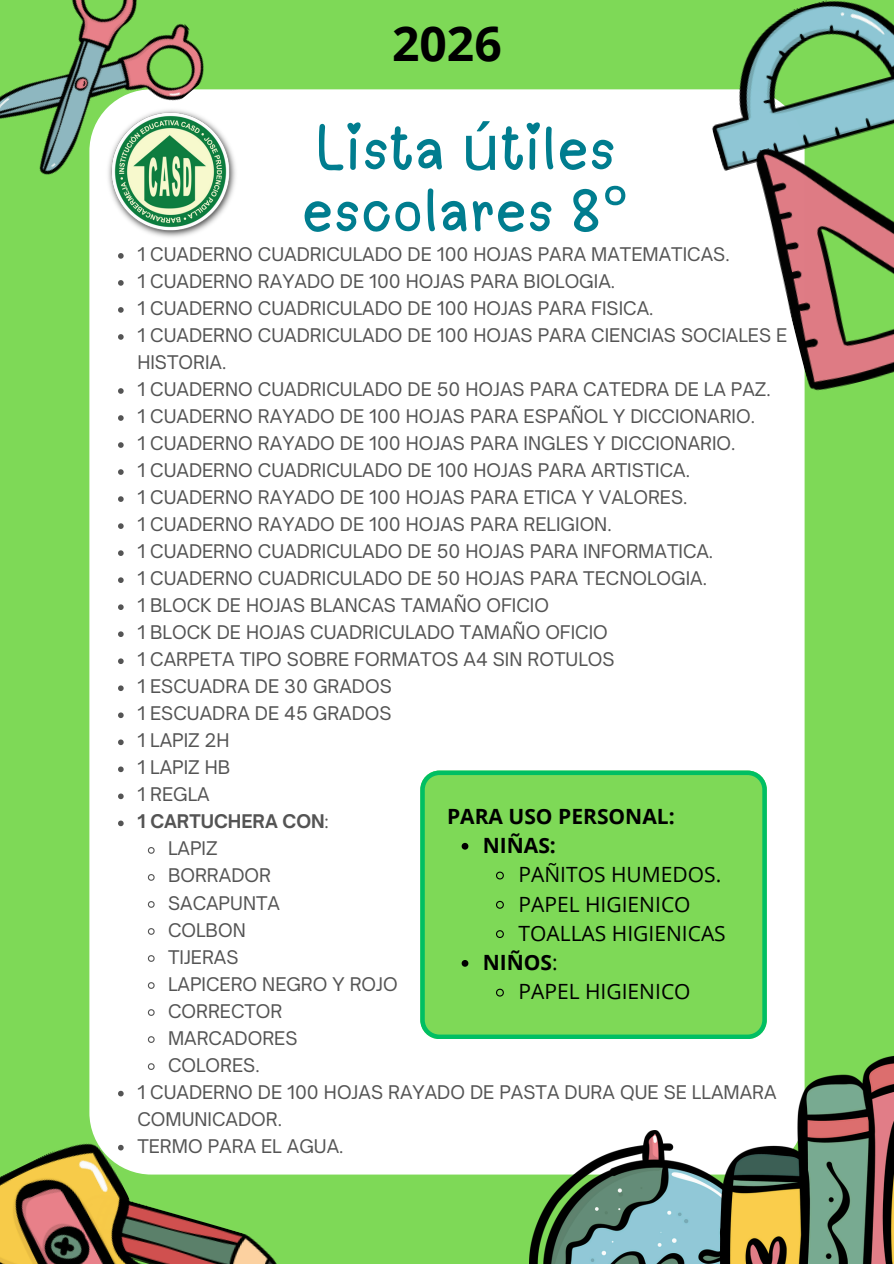
<style>
.page{position:relative;width:894px;height:1264px;background:#fff}
.page>*{position:absolute;margin:0;border:0;box-sizing:border-box;transform-origin:0 0}
.t1{font:63.6px/61.9px "lulu";color:#007d8f}
.t2{font:700 48px "Open Sans";color:#000}
.t3{font:21px "Open Sans";color:#000}
.t4{font:700 21px/29.2px "Open Sans";color:#000}
.t5{font:18px "Open Sauce One";color:#545454}
.t6{font:700 18px "Open Sauce One";color:#545454}
.s1{font-family:"Noto Sans"}
.s2{font-weight:400}
</style>
<div class="page">
<div style="left:0;top:0;width:893px;height:1263px;background:#7ed957"></div>
<div style="left:89px;top:89px;width:715px;height:1085px;background:#fff"></div>
<img style="left:529px;top:1130px;width:191px;height:133px">
<img style="left:720px;top:1055px;width:173px;height:208px">
<img style="left:189px;top:1218px;width:88px;height:45px">
<img style="left:687px;top:0;width:206px;height:171px">
<img style="left:0;top:1130px;width:189px;height:133px">
<img style="left:0;top:0;width:220px;height:199px">
<svg style="left:118px;top:253px;width:6px;height:6px"></svg>
<svg style="left:118px;top:280px;width:6px;height:6px"></svg>
<svg style="left:118px;top:307px;width:6px;height:6px"></svg>
<svg style="left:118px;top:334px;width:6px;height:6px"></svg>
<svg style="left:118px;top:388px;width:6px;height:6px"></svg>
<svg style="left:118px;top:415px;width:6px;height:6px"></svg>
<svg style="left:118px;top:442px;width:6px;height:6px"></svg>
<svg style="left:118px;top:469px;width:6px;height:6px"></svg>
<svg style="left:118px;top:496px;width:6px;height:6px"></svg>
<svg style="left:118px;top:523px;width:6px;height:6px"></svg>
<svg style="left:118px;top:550px;width:6px;height:6px"></svg>
<svg style="left:118px;top:577px;width:6px;height:6px"></svg>
<svg style="left:118px;top:604px;width:6px;height:6px"></svg>
<svg style="left:118px;top:631px;width:6px;height:6px"></svg>
<svg style="left:118px;top:658px;width:6px;height:6px"></svg>
<svg style="left:118px;top:685px;width:6px;height:6px"></svg>
<svg style="left:118px;top:712px;width:6px;height:6px"></svg>
<svg style="left:118px;top:739px;width:6px;height:6px"></svg>
<svg style="left:118px;top:766px;width:6px;height:6px"></svg>
<svg style="left:118px;top:793px;width:6px;height:6px"></svg>
<svg style="left:118px;top:820px;width:6px;height:6px"></svg>
<svg style="left:147px;top:847px;width:8px;height:7px"></svg>
<svg style="left:147px;top:874px;width:8px;height:7px"></svg>
<svg style="left:147px;top:901px;width:8px;height:7px"></svg>
<svg style="left:147px;top:928px;width:8px;height:7px"></svg>
<svg style="left:147px;top:955px;width:8px;height:7px"></svg>
<svg style="left:147px;top:982px;width:8px;height:7px"></svg>
<svg style="left:147px;top:1009px;width:8px;height:7px"></svg>
<svg style="left:147px;top:1036px;width:8px;height:7px"></svg>
<svg style="left:147px;top:1063px;width:8px;height:7px"></svg>
<svg style="left:118px;top:1090px;width:6px;height:6px"></svg>
<svg style="left:118px;top:1144px;width:6px;height:6px"></svg>
<img style="left:749px;top:90px;width:144px;height:304px">
<img style="left:103px;top:103px;width:133px;height:134px">
<div style="left:420px;top:770px;width:346px;height:268px;background:#7ed957"></div>
<svg style="left:461px;top:842px;width:7px;height:7px"></svg>
<svg style="left:495px;top:870px;width:9px;height:10px"></svg>
<svg style="left:495px;top:900px;width:9px;height:9px"></svg>
<svg style="left:495px;top:929px;width:9px;height:9px"></svg>
<svg style="left:461px;top:960px;width:7px;height:6px"></svg>
<svg style="left:495px;top:987px;width:9px;height:10px"></svg>
<h2 class="t2" style="left:392px;top:10px;width:111px">2026</h2>
<h1 class="t1" style="left:301px;top:108px;width:328px">Lista <span class="s1">ú</span>tiles escolares 8<span class="s1">°</span></h1>
<p class="t5" style="left:137px;top:243px;width:593px">1 CUADERNO CUADRICULADO DE 100 HOJAS PARA MATEMATICAS.</p>
<p class="t5" style="left:137px;top:270px;width:479px">1 CUADERNO RAYADO DE 100 HOJAS PARA BIOLOGIA.</p>
<p class="t5" style="left:137px;top:297px;width:517px">1 CUADERNO CUADRICULADO DE 100 HOJAS PARA FISICA.</p>
<p class="t5" style="left:137px;top:324px;width:651px">1 CUADERNO CUADRICULADO DE 100 HOJAS PARA CIENCIAS SOCIALES E</p>
<p class="t5" style="left:137px;top:351px;width:90px">HISTORIA.</p>
<p class="t5" style="left:137px;top:378px;width:634px">1 CUADERNO CUADRICULADO DE 50 HOJAS PARA CATEDRA DE LA PAZ.</p>
<p class="t5" style="left:137px;top:405px;width:619px">1 CUADERNO RAYADO DE 100 HOJAS PARA ESPAÑOL Y DICCIONARIO.</p>
<p class="t5" style="left:137px;top:432px;width:599px">1 CUADERNO RAYADO DE 100 HOJAS PARA INGLES Y DICCIONARIO.</p>
<p class="t5" style="left:137px;top:459px;width:554px">1 CUADERNO CUADRICULADO DE 100 HOJAS PARA ARTISTICA.</p>
<p class="t5" style="left:137px;top:486px;width:551px">1 CUADERNO RAYADO DE 100 HOJAS PARA ETICA Y VALORES.</p>
<p class="t5" style="left:137px;top:513px;width:475px">1 CUADERNO RAYADO DE 100 HOJAS PARA RELIGION.</p>
<p class="t5" style="left:137px;top:540px;width:577px">1 CUADERNO CUADRICULADO DE 50 HOJAS PARA INFORMATICA.</p>
<p class="t5" style="left:137px;top:567px;width:571px">1 CUADERNO CUADRICULADO DE 50 HOJAS PARA TECNOLOGIA.</p>
<p class="t5" style="left:137px;top:594px;width:413px">1 BLOCK DE HOJAS BLANCAS TAMAÑO OFICIO</p>
<p class="t5" style="left:137px;top:621px;width:472px">1 BLOCK DE HOJAS CUADRICULADO TAMAÑO OFICIO</p>
<p class="t5" style="left:137px;top:648px;width:478px">1 CARPETA TIPO SOBRE FORMATOS A4 SIN ROTULOS</p>
<p class="t5" style="left:137px;top:675px;width:256px">1 ESCUADRA DE 30 GRADOS</p>
<p class="t5" style="left:137px;top:702px;width:256px">1 ESCUADRA DE 45 GRADOS</p>
<p class="t5" style="left:137px;top:729px;width:94px">1 LAPIZ 2H</p>
<p class="t5" style="left:137px;top:756px;width:94px">1 LAPIZ HB</p>
<p class="t5" style="left:137px;top:783px;width:74px">1 REGLA</p>
<p class="t6" style="left:137px;top:810px;width:192px">1 CARTUCHERA CON<span class="s2">:</span></p>
<p class="t5" style="left:168px;top:837px;width:51px">LAPIZ</p>
<p class="t5" style="left:168px;top:864px;width:104px">BORRADOR</p>
<p class="t5" style="left:168px;top:891px;width:113px">SACAPUNTA</p>
<p class="t5" style="left:168px;top:918px;width:79px">COLBON</p>
<p class="t5" style="left:168px;top:945px;width:72px">TIJERAS</p>
<p class="t5" style="left:168px;top:972px;width:231px">LAPICERO NEGRO Y ROJO</p>
<p class="t5" style="left:168px;top:999px;width:116px">CORRECTOR</p>
<p class="t5" style="left:168px;top:1026px;width:131px">MARCADORES</p>
<p class="t5" style="left:168px;top:1053px;width:93px">COLORES.</p>
<p class="t5" style="left:137px;top:1080px;width:640px">1 CUADERNO DE 100 HOJAS RAYADO DE PASTA DURA QUE SE LLAMARA</p>
<p class="t5" style="left:137px;top:1107px;width:146px">COMUNICADOR.</p>
<p class="t5" style="left:137px;top:1134px;width:207px">TERMO PARA EL AGUA.</p>
<p class="t4" style="left:482px;top:801px;width:193px;text-indent:-36px">PARA USO PERSONAL:<br>NIÑAS:</p>
<p class="t3" style="left:518px;top:859px;width:204px">PAÑITOS HUMEDOS.</p>
<p class="t3" style="left:518px;top:889px;width:174px">PAPEL HIGIENICO</p>
<p class="t3" style="left:518px;top:918px;width:209px">TOALLAS HIGIENICAS</p>
<p class="t4" style="left:482px;top:947px;width:76px">NIÑOS<span class="s2">:</span></p>
<p class="t3" style="left:518px;top:976px;width:174px">PAPEL HIGIENICO</p>
</div>
